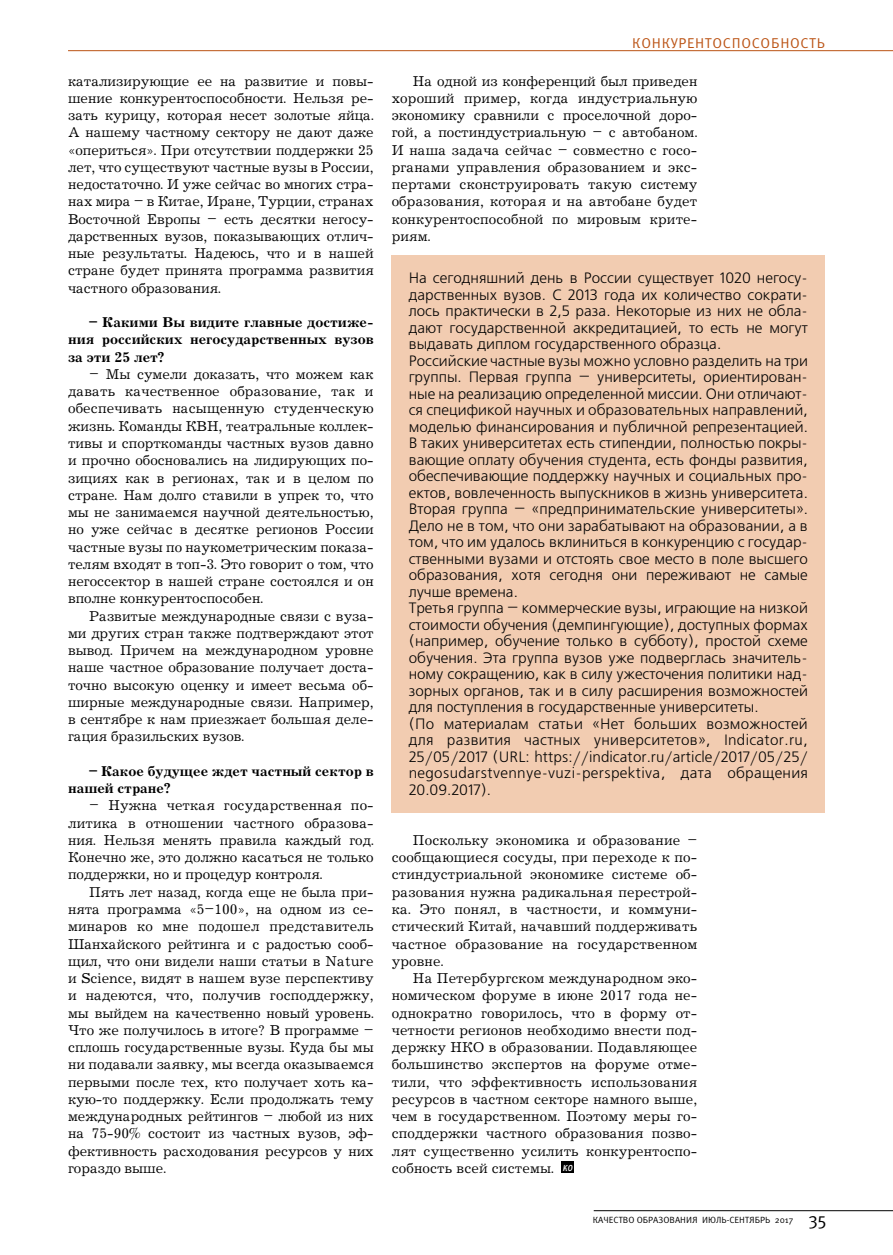
<style>
.page{position:relative;width:893px;height:1255px;background:#fff}
.page>*{position:absolute;margin:0;border:0;box-sizing:border-box;transform-origin:0 0}
.t1{font:18px "Meta Pro";color:#000}
.t2{font:15px/16.5px "Free Set C";color:#000}
.t3{font:14.7px/17.2px "Journal C";color:#000;text-align:justify}
.t4{font:700 14.7px/17.2px "Journal C";color:#000;text-align:justify}
.t5{font:14.25px "Meta Pro";letter-spacing:.05em;color:#bb5314}
.t6{font:9px "Meta Pro";color:#000}
</style>
<div class="page">
<hr style="left:68px;top:50px;width:825px;height:1px;background:#bb5314">
<hr style="left:594px;top:1210px;width:299px;height:1px;background:#000">
<div style="left:562px;top:1161px;width:12px;height:11px;background:#000"></div>
<div style="left:392px;top:255px;width:433px;height:557px;background:#f2ccb1"></div>
<p class="t3" style="left:68px;top:73px;width:307px">катализирующие ее на развитие и повы&shy;шение конкурентоспособности. Нельзя ре&shy;зать курицу, которая несет золотые яйца.<br>А нашему частному сектору не дают даже «опериться». При отсутствии поддержки 25 лет, что существуют частные вузы в России, недостаточно. И уже сейчас во многих стра&shy;нах мира – в Китае, Иране, Турции, странах Восточной Европы – есть десятки негосу&shy;дарственных вузов, показывающих отлич&shy;ные результаты. Надеюсь, что и в нашей стране будет принята программа развития частного образования.</p>
<p class="t4" style="left:68px;top:314px;width:307px;text-indent:21px">– Какими Вы видите главные достиже&shy;ния российских негосударственных вузов за эти 25 лет?</p>
<p class="t3" style="left:68px;top:366px;width:307px;text-indent:21px">– Мы сумели доказать, что можем как давать качественное образование, так и обеспечивать насыщенную студенческую жизнь. Команды КВН, театральные коллек&shy;тивы и спорткоманды частных вузов давно и прочно обосновались на лидирующих по&shy;зициях как в регионах, так и в целом по стране. Нам долго ставили в упрек то, что мы не занимаемся научной деятельностью, но уже сейчас в десятке регионов России частные вузы по наукометрическим показа&shy;телям входят в топ-3. Это говорит о том, что негоссектор в нашей стране состоялся и он вполне конкурентоспособен.</p>
<p class="t3" style="left:68px;top:607px;width:307px;text-indent:21px">Развитые международные связи с вуза&shy;ми других стран также подтверждают этот вывод. Причем на международном уровне наше частное образование получает доста&shy;точно высокую оценку и имеет весьма об&shy;ширные международные связи. Например, в сентябре к нам приезжает большая деле&shy;гация бразильских вузов.</p>
<p class="t4" style="left:68px;top:762px;width:307px;text-indent:21px">– Какое будущее ждет частный сектор в нашей стране?</p>
<p class="t3" style="left:68px;top:797px;width:307px;text-indent:21px">– Нужна четкая государственная по&shy;литика в отношении частного образова&shy;ния. Нельзя менять правила каждый год.<br>Конечно же, это должно касаться не только поддержки, но и процедур контроля.</p>
<p class="t3" style="left:68px;top:883px;width:307px;text-indent:21px">Пять лет назад, когда еще не была при&shy;нята программа «5–100», на одном из се&shy;минаров ко мне подошел представитель Шанхайского рейтинга и с радостью сооб&shy;щил, что они видели наши статьи в Nature и Science, видят в нашем вузе перспективу и надеются, что, получив господдержку, мы выйдем на качественно новый уровень.<br>Что же получилось в итоге? В программе – сплошь государственные вузы. Куда бы мы ни подавали заявку, мы всегда оказываемся первыми после тех, кто получает хоть ка&shy;кую-то поддержку. Если продолжать тему международных рейтингов – любой из них на 75-90% состоит из частных вузов, эф&shy;фективность расходования ресурсов у них гораздо выше.</p>
<p class="t5" style="left:632px;top:34px;width:194px">КОНКУРЕНТОСПОСОБНОСТЬ</p>
<p class="t3" style="left:392px;top:73px;width:307px;text-indent:21px">На одной из конференций был приведен хороший пример, когда индустриальную экономику сравнили с проселочной доро&shy;гой, а постиндустриальную – с автобаном.<br>И наша задача сейчас – совместно с госо&shy;рганами управления образованием и экс&shy;пертами сконструировать такую систему образования, которая и на автобане будет конкурентоспособной по мировым крите&shy;риям.</p>
<p class="t2" style="left:409px;top:270px;width:401px">На сегодняшний день в России существует 1020 негосу&shy;дарственных вузов. C 2013 года их количество сократи&shy;лось практически в 2,5 раза. Некоторые из них не обла&shy;дают государственной аккредитацией, то есть не могут выдавать диплом государственного образца.<br>Российские частные вузы можно условно разделить на три группы. Первая группа — университеты, ориентирован&shy;ные на реализацию определенной миссии. Они отличают&shy;ся спецификой научных и образовательных направлений, моделью финансирования и публичной репрезентацией.<br>В таких университетах есть стипендии, полностью покры&shy;вающие оплату обучения студента, есть фонды развития, обеспечивающие поддержку научных и социальных про&shy;ектов, вовлеченность выпускников в жизнь университета.<br>Вторая группа — «предпринимательские университеты».<br>Дело не в том, что они зарабатывают на образовании, а в том, что им удалось вклиниться в конкуренцию с государ&shy;ственными вузами и отстоять свое место в поле высшего образования, хотя сегодня они переживают не самые лучше времена.<br>Третья группа — коммерческие вузы, играющие на низкой стоимости обучения (демпингующие), доступных формах (например, обучение только в субботу), простой схеме обучения. Эта группа вузов уже подверглась значитель&shy;ному сокращению, как в силу ужесточения политики над&shy;зорных органов, так и в силу расширения возможностей для поступления в государственные университеты.<br>(По материалам статьи «Нет больших возможностей для развития частных университетов», Indicator.ru, 25/05/2017 (URL: https://indicator.ru/article/2017/05/25/ negosudarstvennye-vuzi-perspektiva, дата обращения 20.09.2017).</p>
<p class="t3" style="left:392px;top:832px;width:307px;text-indent:21px">Поскольку экономика и образование – сообщающиеся сосуды, при переходе к по&shy;стиндустриальной экономике системе об&shy;разования нужна радикальная перестрой&shy;ка. Это понял, в частности, и коммуни&shy;стический Китай, начавший поддерживать частное образование на государственном уровне.</p>
<p class="t3" style="left:392px;top:970px;width:307px;text-indent:21px">На Петербургском международном эко&shy;номическом форуме в июне 2017 года не&shy;однократно говорилось, что в форму от&shy;четности регионов необходимо внести под&shy;держку НКО в образовании. Подавляющее большинство экспертов на форуме отме&shy;тили, что эффективность использования ресурсов в частном секторе намного выше, чем в государственном. Поэтому меры го&shy;споддержки частного образования позво&shy;лят существенно усилить конкурентоспо&shy;собность всей системы. <sup>ко</sup></p>
<p class="t6" style="left:593px;top:1213px;width:202px">КАЧЕСТВО ОБРАЗОВАНИЯ ИЮЛЬ-СЕНТЯБРЬ 2017</p>
<p class="t1" style="left:808px;top:1210px;width:20px">35</p>
</div>
